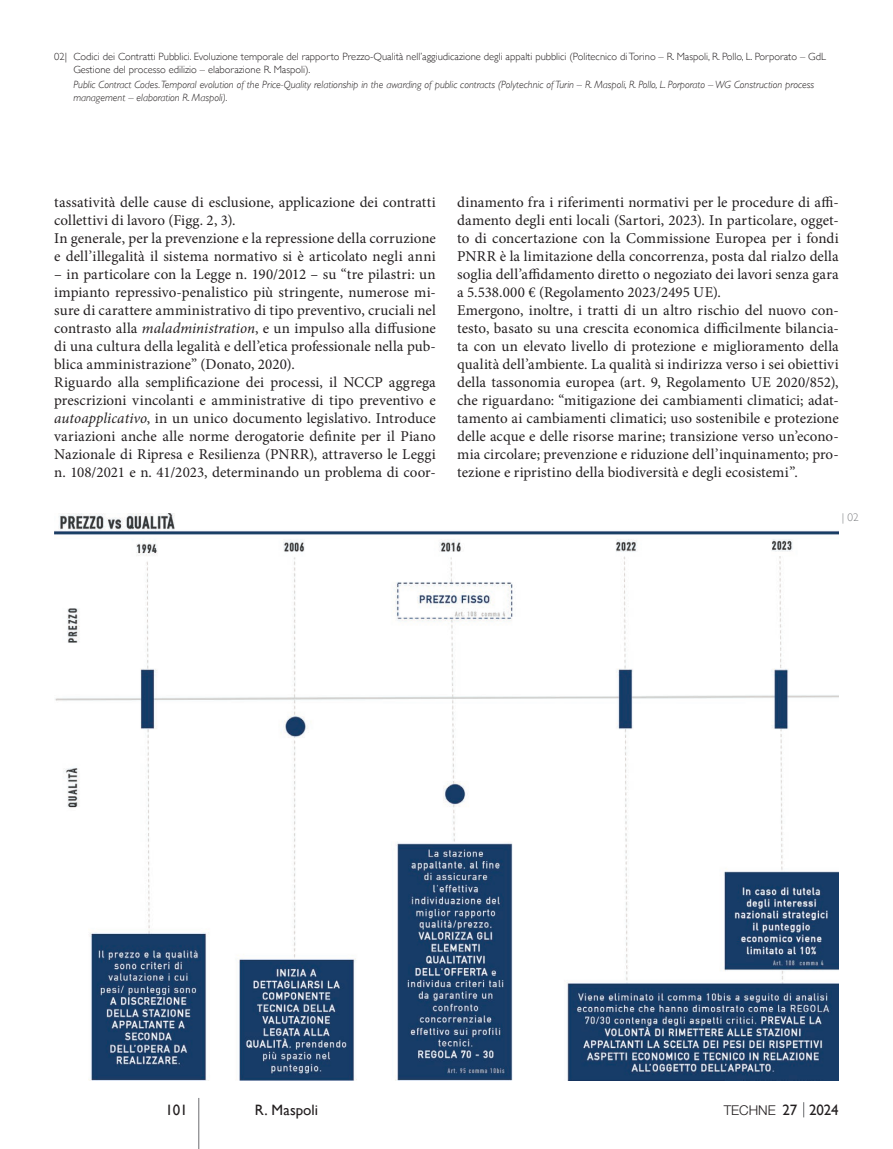
<style>
.page{position:relative;width:893px;height:1149px;background:#fff}
.page>*{position:absolute;margin:0;border:0;box-sizing:border-box;transform-origin:0 0}
.t1{font:15px/18px "Minion Pro";letter-spacing:.005em;color:#231f20}
.t2{font:15px "Gill Sans";color:#231f20}
.t3{font:300 13.5px "Helvetica Neue LT Std";color:#231f20}
.t4{font:300 11.25px "Gill Sans";color:#808285}
.t5{font:300 10.5px/12.8px "Gill Sans";color:#231f20}
.t6{font:italic 300 10.5px/12.8px "Gill Sans";color:#231f20}
.s1{font-style:italic}
.s2{font-family:"Gill Sans";font-weight:400;font-size:15px}
</style>
<div class="page">
<svg style="left:803px;top:1102px;width:1px;height:14px"></svg>
<hr style="left:198px;top:1097px;width:1px;height:51px;background:#6c6d70">
<img style="left:54px;top:513px;width:785px;height:567px">
<p class="t5" style="left:73px;top:50px;width:754px;text-indent:-19px">02| Codici dei Contratti Pubblici. Evoluzione temporale del rapporto Prezzo-Qualità nell’aggiudicazione degli appalti pubblici (Politecnico di Torino – R. Maspoli, R. Pollo, L. Porporato – GdL<br>Gestione del processo edilizio – elaborazione R. Maspoli).</p>
<p class="t6" style="left:73px;top:78px;width:742px">Public Contract Codes. Temporal evolution of the Price-Quality relationship in the awarding of public contracts (Polytechnic of Turin – R. Maspoli, R. Pollo, L. Porporato – WG Construction process management – elaboration R. Maspoli).</p>
<p class="t1" style="left:54px;top:193px;width:383px">tassatività delle cause di esclusione, applicazione dei contratti collettivi di lavoro (Figg. 2, 3).<br>In generale, per la prevenzione e la repressione della corruzione e dell’illegalità il sistema normativo si è articolato negli anni</p>
<p class="t1" style="left:54px;top:265px;width:383px">– in particolare con la Legge n. 190/2012 – su “tre pilastri: un impianto repressivo-penalistico più stringente, numerose mi&shy;sure di carattere amministrativo di tipo preventivo, cruciali nel contrasto alla <span class="s1">maladministration</span>, e un impulso alla diffusione di una cultura della legalità e dell’etica professionale nella pub&shy;blica amministrazione” (Donato, 2020).<br>Riguardo alla semplificazione dei processi, il NCCP aggrega prescrizioni vincolanti e amministrative di tipo preventivo e <span class="s1">autoapplicativo</span>, in un unico documento legislativo. Introduce variazioni anche alle norme derogatorie definite per il Piano Nazionale di Ripresa e Resilienza (PNRR), attraverso le Leggi n. 108/2021 e n. 41/2023, determinando un problema di coor-</p>
<p class="t1" style="left:457px;top:193px;width:383px">dinamento fra i riferimenti normativi per le procedure di affi&shy;damento degli enti locali (Sartori, 2023). In particolare, ogget&shy;to di concertazione con la Commissione Europea per i fondi PNRR è la limitazione della concorrenza, posta dal rialzo della soglia dell’affidamento diretto o negoziato dei lavori senza gara a 5.538.000 € (Regolamento 2023/2495 UE).<br>Emergono, inoltre, i tratti di un altro rischio del nuovo con&shy;testo, basato su una crescita economica difficilmente bilancia&shy;ta con un elevato livello di protezione e miglioramento della qualità dell’ambiente. La qualità si indirizza verso i sei obiettivi della tassonomia europea (art. 9, Regolamento UE 2020/852), che riguardano: “mitigazione dei cambiamenti climatici; adat&shy;tamento ai cambiamenti climatici; uso sostenibile e protezione delle acque e delle risorse marine; transizione verso un’econo&shy;mia circolare; prevenzione e riduzione dell’inquinamento; pro&shy;tezione e ripristino della biodiversità e degli ecosistemi”.</p>
<p class="t4" style="left:842px;top:508px;width:18px">| 02</p>
<p class="t2" style="left:166px;top:1100px;width:24px">101</p>
<p class="t2" style="left:255px;top:1100px;width:65px">R. Maspoli</p>
<p class="t3" style="left:724px;top:1101px;width:117px">TECHNE <span class="s2">27 2024</span></p>
</div>
